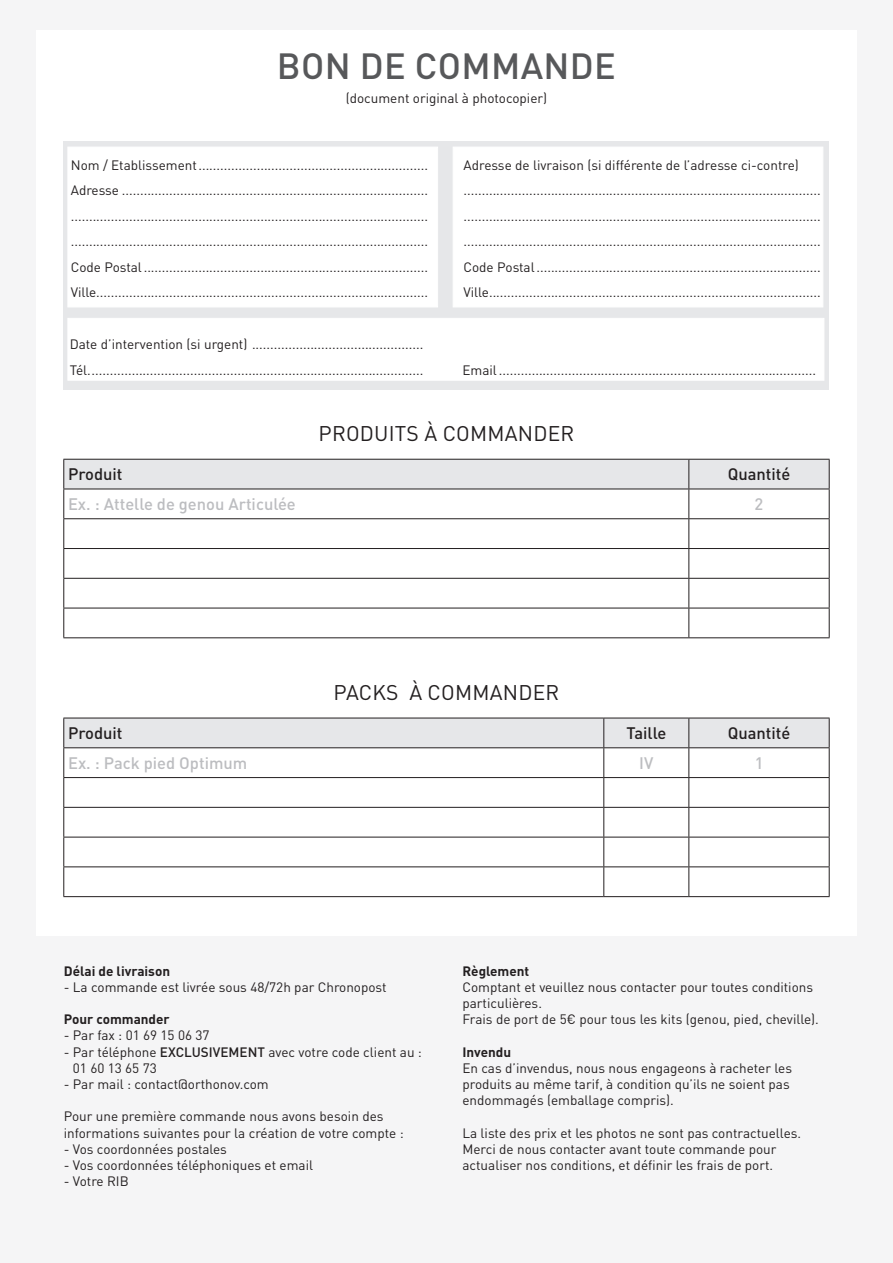
<style>
.page{position:relative;width:893px;height:1263px;background:#f5f5f6}
.page>*{position:absolute;margin:0;border:0;box-sizing:border-box;transform-origin:0 0}
.t1{font:500 36px "DIN Pro";letter-spacing:.01em;color:#57585a}
.t2{font:21px "DIN Pro";letter-spacing:.01em;color:#231f20}
.t3{font:500 16.5px "DIN Pro";color:#bcbdc0}
.t4{font:500 16.5px "DIN Pro";color:#231f20}
.t5{font:13.5px/25.5px "DIN Pro";color:#231f20}
.t6{font:700 13.5px "DIN Pro";color:#231f20}
.s1{font-weight:500}
</style>
<div class="page">
<div style="left:36px;top:30px;width:821px;height:905px;background:#fff"></div>
<div style="left:64px;top:141px;width:765px;height:248px;background:#e6e7e9"></div>
<div style="left:68px;top:147px;width:370px;height:160px;background:#fff"></div>
<div style="left:68px;top:318px;width:756px;height:63px;background:#fff"></div>
<div style="left:453px;top:147px;width:370px;height:160px;background:#fff"></div>
<svg style="left:63px;top:459px;width:767px;height:178px"></svg>
<hr style="left:63px;top:637px;width:626px;height:1px;background:#231f20">
<hr style="left:689px;top:637px;width:141px;height:1px;background:#231f20">
<svg style="left:63px;top:718px;width:767px;height:178px"></svg>
<hr style="left:63px;top:896px;width:541px;height:1px;background:#231f20">
<hr style="left:604px;top:896px;width:85px;height:1px;background:#231f20">
<hr style="left:689px;top:896px;width:141px;height:1px;background:#231f20">
<h1 class="t1" style="left:277px;top:41px;width:340px">BON DE COMMANDE</h1>
<p class="t5" style="left:346px;top:84px;width:203px">(document original à photocopier)</p>
<p class="t5" style="left:71px;top:152px;width:359px;text-align:justify">Nom / Etablissement...............................................................<br>Adresse .................................................................................... .................................................................................................. ..................................................................................................<br>Code Postal..............................................................................<br>Ville...........................................................................................</p>
<p class="t5" style="left:463px;top:152px;width:359px">Adresse de livraison (si différente de l’adresse ci-contre) .................................................................................................. .................................................................................................. ..................................................................................................<br>Code Postal..............................................................................<br>Ville...........................................................................................</p>
<p class="t5" style="left:70px;top:331px;width:355px">Date d’intervention (si urgent) ...............................................<br>Tél............................................................................................</p>
<p class="t5" style="left:462px;top:356px;width:355px">Email.......................................................................................</p>
<h2 class="t2" style="left:319px;top:419px;width:257px">PRODUITS À COMMANDER</h2>
<p class="t4" style="left:68px;top:463px;width:56px">Produit</p>
<p class="t4" style="left:728px;top:463px;width:64px">Quantité</p>
<p class="t3" style="left:68px;top:493px;width:229px">Ex. : Attelle de genou Articulée</p>
<p class="t3" style="left:755px;top:493px;width:10px">2</p>
<h2 class="t2" style="left:334px;top:678px;width:227px">PACKS À COMMANDER</h2>
<p class="t4" style="left:68px;top:722px;width:56px">Produit</p>
<p class="t4" style="left:626px;top:722px;width:41px">Taille</p>
<p class="t4" style="left:728px;top:722px;width:64px">Quantité</p>
<p class="t3" style="left:68px;top:752px;width:181px">Ex. : Pack pied Optimum</p>
<p class="t3" style="left:639px;top:752px;width:16px">IV</p>
<p class="t3" style="left:755px;top:752px;width:10px">1</p>
<p class="t6" style="left:64px;top:961px;width:108px">Délai de livraison</p>
<p class="t5" style="left:64px;top:974px;width:324px">- La commande est livrée sous 48/72h par Chronopost</p>
<p class="t6" style="left:64px;top:1010px;width:107px">Pour commander</p>
<p class="t5" style="left:64px;top:1022px;width:147px">- Par fax : 01 69 15 06 37</p>
<p class="t5" style="left:73px;top:1043px;width:351px;line-height:16.2px;text-indent:-9px">- Par téléphone <span class="s1">EXCLUSIVEMENT</span> avec votre code client au :<br>01 60 13 65 73</p>
<p class="t5" style="left:64px;top:1071px;width:206px">- Par mail : contact@orthonov.com</p>
<p class="t5" style="left:64px;top:1108px;width:341px;line-height:16.2px">Pour une première commande nous avons besoin des informations suivantes pour la création de votre compte :</p>
<p class="t5" style="left:64px;top:1136px;width:165px">- Vos coordonnées postales</p>
<p class="t5" style="left:64px;top:1152px;width:251px">- Vos coordonnées téléphoniques et email</p>
<p class="t5" style="left:64px;top:1168px;width:67px">- Votre RIB</p>
<p class="t6" style="left:462px;top:961px;width:68px">Règlement</p>
<p class="t5" style="left:462px;top:978px;width:358px;line-height:16.2px">Comptant et veuillez nous contacter pour toutes conditions particulières.<br>Frais de port de 5€ pour tous les kits (genou, pied, cheville).</p>
<p class="t6" style="left:462px;top:1042px;width:50px">Invendu</p>
<p class="t5" style="left:462px;top:1059px;width:331px;line-height:16.2px">En cas d’invendus, nous nous engageons à racheter les produits au même tarif, à condition qu’ils ne soient pas endommagés (emballage compris).</p>
<p class="t5" style="left:462px;top:1124px;width:340px;line-height:16.2px">La liste des prix et les photos ne sont pas contractuelles.<br>Merci de nous contacter avant toute commande pour actualiser nos conditions, et définir les frais de port.</p>
</div>
